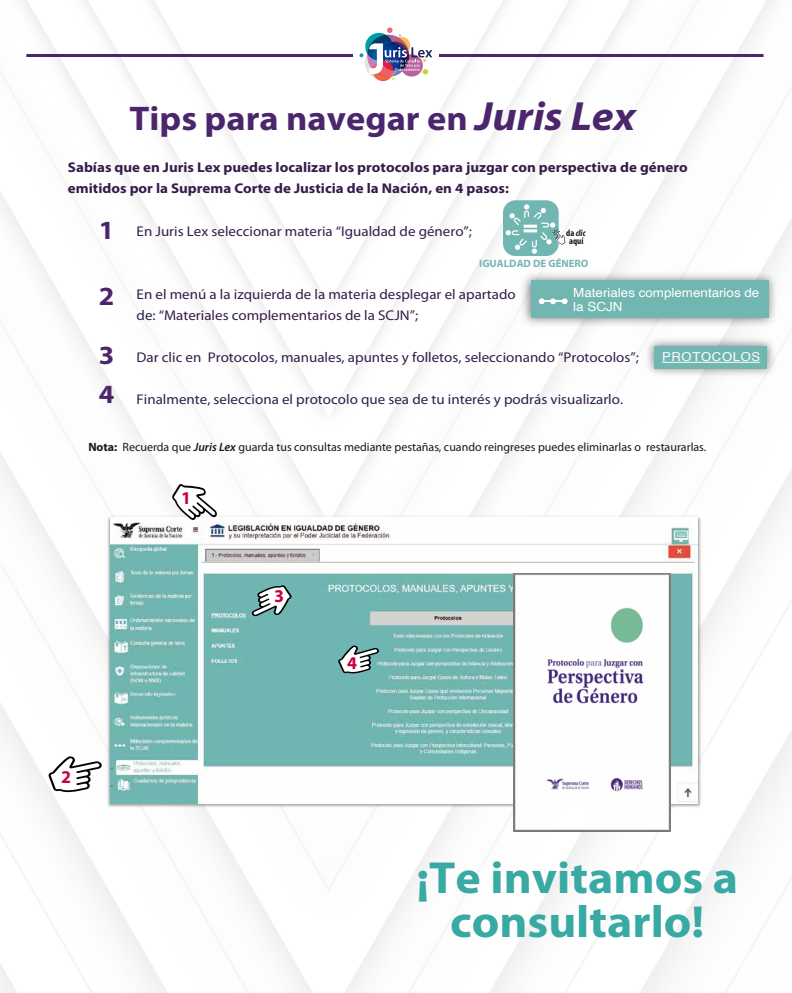
<style>
.page{position:relative;width:792px;height:993px;background:#fff}
.page>*{position:absolute;margin:0;border:0;box-sizing:border-box;transform-origin:0 0}
.t1{font:700 45.1px/44px "Myriad Pro";color:#39a9a3;text-align:center;scale:1.06 1}
.t2{font:700 34.3px "Myriad Pro";color:#4c266d;scale:1.06 1}
.t3{font:700 26.3px/38.6px "Myriad Pro";color:#4c266d;scale:1.06 1}
.t4{font:700 18px "Myriad Pro";color:#c70045}
.t5{font:14.1px/21px "Myriad Pro";color:#341d49;scale:1.06 1}
.t6{font:700 14.1px/21px "Myriad Pro";color:#341d49;scale:1.06 1}
.t7{font:12.6px/13.4px "Helvetica";color:#fff;scale:1.06 1}
.t8{font:12.3px "Helvetica";letter-spacing:.05em;color:#fff;scale:1.06 1}
.t9{font:12px "Myriad Pro";color:#1a171c}
.t10{font:700 10.6px "Myriad Pro";color:#75b6b1}
.t11{font:700 condensed 9.3px/7.6px "Myriad Pro";color:#1a171c;text-align:center}
.s1{font-style:italic;font-size:40.9px}
.s2{font-style:italic}
.s3{font-weight:700}
.s4{font-weight:600;font-style:italic}
</style>
<div class="page">
<img style="left:0;top:0;width:792px;height:992px">
<img style="left:106px;top:514px;width:596px;height:294px">
<svg style="left:48px;top:755px;width:54px;height:36px"></svg>
<hr style="left:26px;top:54px;width:738px;height:3px;background:#4c266d">
<div style="left:503px;top:200px;width:56px;height:56px;background:#71b6b0;border-radius:12px"></div>
<div style="left:353px;top:25px;width:86px;height:60px;background:#fff"></div>
<img style="left:359px;top:27px;width:73px;height:54px">
<svg style="left:506px;top:204px;width:60px;height:50px"></svg>
<img style="left:111px;top:517px;width:586px;height:286px">
<svg style="left:172px;top:483px;width:45px;height:37px"></svg>
<svg style="left:251px;top:584px;width:41px;height:32px"></svg>
<svg style="left:338px;top:645px;width:41px;height:28px"></svg>
<img style="left:640px;top:332px;width:141px;height:50px">
<div style="left:654px;top:346px;width:113px;height:22px;background:#71b6b0"></div>
<hr style="left:662px;top:362px;width:98px;height:1px;background:#fff">
<img style="left:517px;top:267px;width:266px;height:65px">
<div style="left:531px;top:280px;width:238px;height:38px;background:#71b6b0"></div>
<hr style="left:540px;top:300px;width:27px;height:2px;background:#fff">
<svg style="left:539px;top:298px;width:17px;height:6px"></svg>
<svg style="left:562px;top:298px;width:6px;height:6px"></svg>
<img style="left:513px;top:573px;width:158px;height:258px">
<h2 class="t2" style="left:130px;top:96px;width:479px">Tips para navegar en <span class="s1">Juris Lex</span></h2>
<p class="t6" style="left:68px;top:156px;width:586px">Sabías que en Juris Lex puedes localizar los protocolos para juzgar con perspectiva de género emitidos por la Suprema Corte de Justicia de la Nación, en 4 pasos:</p>
<p class="t11" style="left:566px;top:229px;width:21px">da <span class="s2">clic </span>aquí</p>
<h3 class="t3" style="left:99px;top:210px;width:16px">1</h3>
<p class="t5" style="left:137px;top:220px;width:318px">En Juris Lex seleccionar materia “Igualdad de género”;</p>
<p class="t10" style="left:479px;top:256px;width:111px">IGUALDAD DE GÉNERO</p>
<h3 class="t3" style="left:99px;top:276px;width:16px">2</h3>
<p class="t7" style="left:573px;top:286px;width:177px">Materiales complementarios de la SCJN</p>
<p class="t5" style="left:137px;top:283px;width:359px">En el menú a la izquierda de la materia desplegar el apartado de: “Materiales complementarios de la SCJN”;</p>
<p class="t5" style="left:137px;top:346px;width:475px">Dar clic en Protocolos, manuales, apuntes y folletos, seleccionando “Protocolos”;</p>
<p class="t5" style="left:137px;top:388px;width:460px">Finalmente, selecciona el protocolo que sea de tu interés y podrás visualizarlo.</p>
<h3 class="t3" style="left:99px;top:335px;width:16px">3<br>4</h3>
<p class="t9" style="left:88px;top:439px;width:620px"><span class="s3">Nota:</span> Recuerda que <span class="s4">Juris Lex</span> guarda tus consultas mediante pestañas, cuando reingreses puedes eliminarlas o restaurarlas.</p>
<p class="t8" style="left:662px;top:347px;width:94px">PROTOCOLOS</p>
<p class="t4" style="left:61px;top:765px;width:11px">2</p>
<p class="t4" style="left:181px;top:486px;width:11px">1</p>
<p class="t4" style="left:274px;top:584px;width:11px">3</p>
<p class="t4" style="left:347px;top:651px;width:11px">4</p>
<h1 class="t1" style="left:416px;top:854px;width:305px">¡Te invitamos a consultarlo!</h1>
</div>
